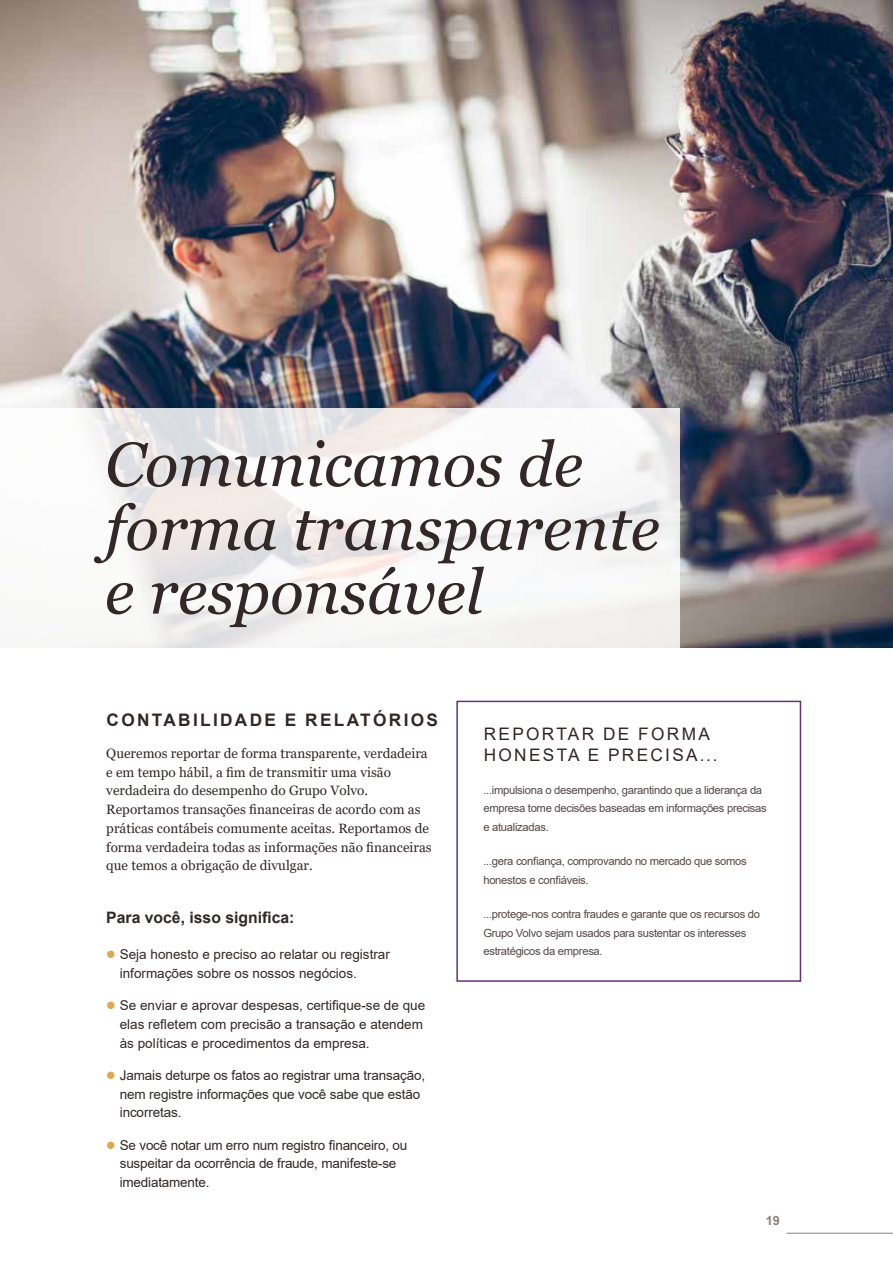
<style>
.page{position:relative;width:893px;height:1263px;background:#fff}
.page>*{position:absolute;margin:0;border:0;box-sizing:border-box;transform-origin:0 0}
.t1{font:italic 62.25px/63.8px "Georgia";color:#312827}
.t2{font:17.25px/21.8px "Arial";letter-spacing:.135em;color:#312827}
.t3{font:700 17.25px "Arial";letter-spacing:.135em;color:#312827}
.t4{font:700 15.75px "Arial";color:#312827}
.t5{font:13.5px/18.8px "Arial";letter-spacing:-.01em;color:#312827}
.t6{font:13.5px/18.8px "Georgia";color:#312827}
.t7{font:700 12.75px "Arial";color:#8f807d}
.t8{font:11.25px/18.8px "Arial";letter-spacing:-.025em;color:#554742}
.s1{color:#dca951}
</style>
<div class="page">
<hr style="left:787px;top:1233px;width:106px;height:1px;background:#8f807d">
<img style="left:0;top:0;width:893px;height:647px">
<svg style="left:0;top:408px;width:679px;height:240px"></svg>
<div style="left:456px;top:701px;width:345px;height:281px;border:2px solid #662f78"></div>
<h1 class="t1" style="left:105px;top:433px;width:556px">Comunicamos de forma transparente e responsável</h1>
<p class="t3" style="left:107px;top:707px;width:333px">CONTABILIDADE E RELATÓRIOS</p>
<p class="t6" style="left:106px;top:744px;width:327px">Queremos reportar de forma transparente, verdadeira e em tempo hábil, a fim de transmitir uma visão verdadeira do desempenho do Grupo Volvo.<br>Reportamos transações financeiras de acordo com as práticas contábeis comumente aceitas. Reportamos de forma verdadeira todas as informações não financeiras que temos a obrigação de divulgar.</p>
<p class="t4" style="left:106px;top:907px;width:190px">Para você, isso significa:</p>
<p class="t5" style="left:120px;top:945px;width:272px;text-indent:-14px"><span class="s1">●</span> Seja honesto e preciso ao relatar ou registrar informações sobre os nossos negócios.</p>
<p class="t5" style="left:120px;top:996px;width:307px;text-indent:-14px"><span class="s1">●</span> Se enviar e aprovar despesas, certifique-se de que elas refletem com precisão a transação e atendem às políticas e procedimentos da empresa.</p>
<p class="t5" style="left:120px;top:1065px;width:307px;text-indent:-14px"><span class="s1">●</span> Jamais deturpe os fatos ao registrar uma transação, nem registre informações que você sabe que estão incorretas.</p>
<p class="t5" style="left:120px;top:1135px;width:289px;text-indent:-14px"><span class="s1">●</span> Se você notar um erro num registro financeiro, ou suspeitar da ocorrência de fraude, manifeste-se imediatamente.</p>
<p class="t2" style="left:484px;top:723px;width:235px">REPORTAR DE FORMA<br>HONESTA E PRECISA...</p>
<p class="t8" style="left:483px;top:780px;width:285px">...impulsiona o desempenho, garantindo que a liderança da empresa tome decisões baseadas em informações precisas e atualizadas.</p>
<p class="t8" style="left:483px;top:852px;width:265px">...gera confiança, comprovando no mercado que somos honestos e confiáveis.</p>
<p class="t8" style="left:483px;top:904px;width:278px">...protege-nos contra fraudes e garante que os recursos do<br>Grupo Volvo sejam usados para sustentar os interesses estratégicos da empresa.</p>
<p class="t7" style="left:766px;top:1212px;width:16px">19</p>
</div>
